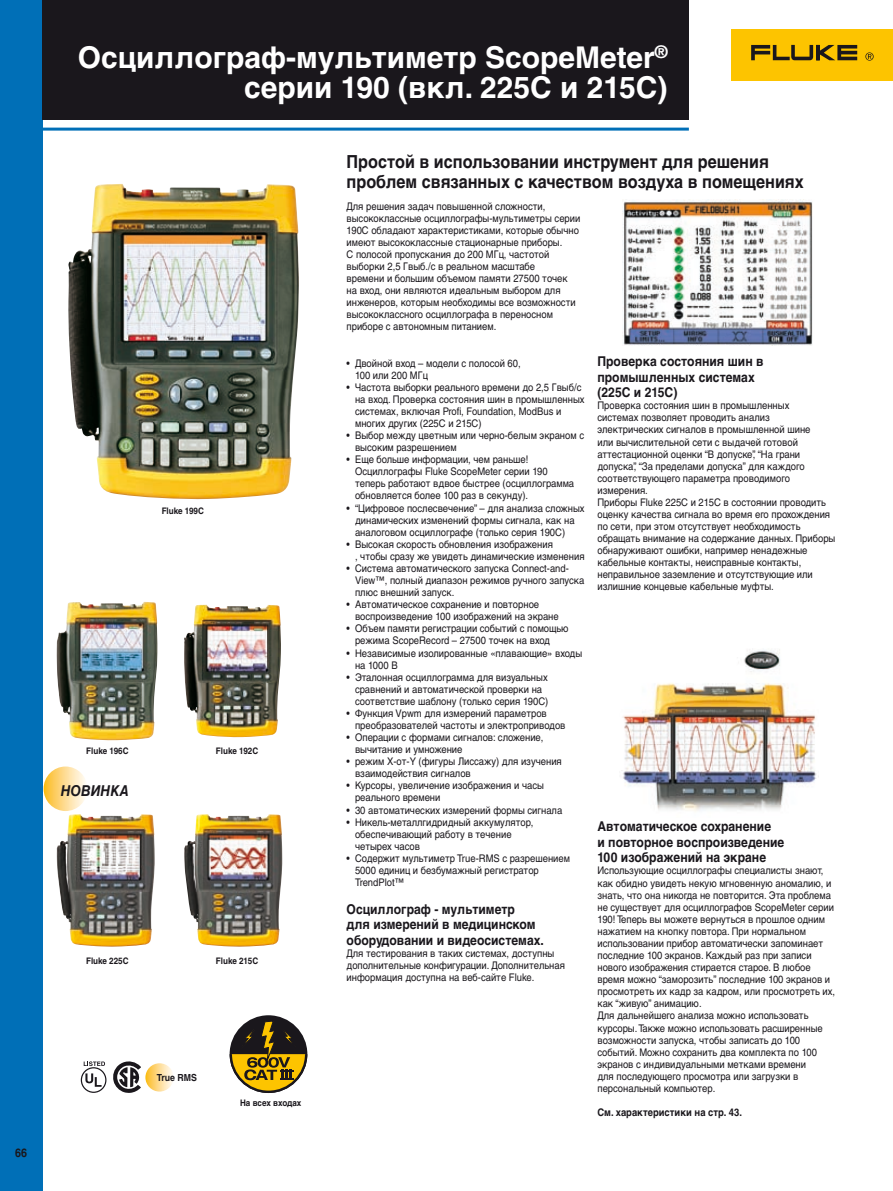
<style>
.page{position:relative;width:893px;height:1191px;background:#fff}
.page>*{position:absolute;margin:0;border:0;box-sizing:border-box;transform-origin:0 0}
.t1{font:700 30px/30px "Helvetica LT Std";color:#fff;text-align:right}
.t2{font:700 18px/20.7px "Helvetica LT Std";color:#1a171c;scale:.9 1}
.t3{font:italic 700 15px "Helvetica LT Std";color:#1a171c;scale:.9 1}
.t4{font:700 13.5px/15.5px "Helvetica LT Std";color:#1a171c;scale:.9 1}
.t5{font:700 12px "Helvetica LT Std";color:#1a171c;scale:.9 1}
.t6{font:10.5px/12px "Helvetica LT Std";color:#1a171c;scale:.9 1}
.t7{font:700 10.5px "Helvetica LT Std";color:#1a171c;scale:.9 1}
.t8{font:700 9.75px "Helvetica LT Std";color:#1a171c;scale:.9 1}
.t9{font:700 9px "Helvetica LT Std";color:#1a171c;scale:.9 1}
</style>
<div class="page">
<div style="left:731px;top:30px;width:162px;height:51px;background:#fdc400"></div>
<hr style="left:0;top:128px;width:689px;height:3px;background:#006fb7">
<svg style="left:751px;top:45px;width:106px;height:15px"></svg>
<svg style="left:865px;top:52px;width:9px;height:9px"></svg>
<svg style="left:230px;top:1020px;width:77px;height:73px"></svg>
<div style="left:81px;top:1067px;width:25px;height:25px;border:1px solid #1a171c;border-radius:50%"></div>
<svg style="left:85px;top:1073px;width:17px;height:13px"></svg>
<svg style="left:84px;top:1061px;width:21px;height:5px"></svg>
<svg style="left:113px;top:1061px;width:28px;height:31px"></svg>
<img style="left:68px;top:184px;width:231px;height:315px">
<svg style="left:145px;top:1063px;width:29px;height:28px"></svg>
<img style="left:57px;top:602px;width:101px;height:138px">
<img style="left:621px;top:649px;width:195px;height:162px">
<img style="left:184px;top:604px;width:97px;height:133px">
<img style="left:56px;top:814px;width:99px;height:132px">
<img style="left:184px;top:814px;width:98px;height:132px">
<img style="left:623px;top:200px;width:190px;height:146px">
<div style="left:44px;top:766px;width:44px;height:45px;background:linear-gradient(to right,#fcbd28,#fffdff);border-radius:22px"></div>
<div style="left:0;top:0;width:43px;height:1191px;background:#006fb7"></div>
<div style="left:43px;top:0;width:646px;height:119px;background:#1a171c"></div>
<p class="t5" style="left:15px;top:1145px;width:15px">66</p>
<h1 class="t1" style="left:78px;top:42px;width:591px">Осциллограф-мультиметр ScopeMeter<sup>® </sup>серии 190 (вкл. 225C и 215C)</h1>
<p class="t9" style="left:162px;top:505px;width:49px">Fluke 199C</p>
<p class="t9" style="left:86px;top:745px;width:49px">Fluke 196C</p>
<p class="t9" style="left:216px;top:745px;width:49px">Fluke 192C</p>
<h3 class="t3" style="left:61px;top:781px;width:77px">НОВИНКА</h3>
<p class="t9" style="left:86px;top:954px;width:49px">Fluke 225C</p>
<p class="t9" style="left:216px;top:954px;width:49px">Fluke 215C</p>
<p class="t8" style="left:157px;top:1072px;width:46px">True RMS</p>
<p class="t9" style="left:240px;top:1097px;width:70px">На всех входах</p>
<h2 class="t2" style="left:347px;top:151px;width:510px">Простой в использовании инструмент для решения проблем связанных с качеством воздуха в помещениях</h2>
<p class="t6" style="left:347px;top:200px;width:261px">Для решения задач повышенной сложности, высококлассные осциллографы-мультиметры серии 190С обладают характеристиками, которые обычно имеют высококлассные стационарные приборы.<br>С полосой пропускания до 200 МГц, частотой выборки 2,5 Гвыб./с в реальном масштабе<br>времени и большим объемом памяти 27500 точек на вход, они являются идеальным выбором для инженеров, которым необходимы все возможности высококлассного осциллографа в переносном приборе с автономным питанием.</p>
<p class="t6" style="left:355px;top:357px;width:186px;text-indent:-9px">• Двойной вход – модели с полосой 60,<br>100 или 200 МГц</p>
<p class="t6" style="left:355px;top:381px;width:257px;text-indent:-9px">• Частота выборки реального времени до 2,5 Гвыб/c на вход. Проверка состояния шин в промышленных системах, включая Profi, Foundation, ModBus и многих других (225C и 215C)</p>
<p class="t6" style="left:355px;top:429px;width:256px;text-indent:-9px">• Выбор между цветным или черно-белым экраном с высоким разрешением</p>
<p class="t6" style="left:355px;top:453px;width:245px;text-indent:-9px">• Еще больше информации, чем раньше!<br>Осциллографы Fluke ScopeMeter серии 190 теперь работают вдвое быстрее (осциллограмма обновляется более 100 раз в секунду).</p>
<p class="t6" style="left:355px;top:502px;width:257px;text-indent:-9px">• “Цифровое послесвечение” – для анализа сложных динамических изменений формы сигнала, как на аналоговом осциллографе (только серия 190C)</p>
<p class="t6" style="left:355px;top:538px;width:257px;text-indent:-9px">• Высокая скорость обновления изображения<br>, чтобы сразу же увидеть динамические изменения</p>
<p class="t6" style="left:355px;top:562px;width:256px;text-indent:-9px">• Система автоматического запуска Connect-and-<br>View™, полный диапазон режимов ручного запуска плюс внешний запуск.</p>
<p class="t6" style="left:355px;top:598px;width:228px;text-indent:-9px">• Автоматическое сохранение и повторное воспроизведение 100 изображений на экране</p>
<p class="t6" style="left:355px;top:622px;width:239px;text-indent:-9px">• Объем памяти регистрации событий с помощью режима ScopeRecord – 27500 точек на вход</p>
<p class="t6" style="left:355px;top:647px;width:254px;text-indent:-9px">• Независимые изолированные «плавающие» входы на 1000 В</p>
<p class="t6" style="left:355px;top:671px;width:216px;text-indent:-9px">• Эталонная осциллограмма для визуальных сравнений и автоматической проверки на соответствие шаблону (только серия 190C)</p>
<p class="t6" style="left:355px;top:707px;width:235px;text-indent:-9px">• Функция Vpwm для измерений параметров преобразователей частоты и электроприводов</p>
<p class="t6" style="left:355px;top:731px;width:211px;text-indent:-9px">• Операции с формами сигналов: сложение, вычитание и умножение</p>
<p class="t6" style="left:355px;top:755px;width:231px;text-indent:-9px">• режим X-от-Y (фигуры Лиссажу) для изучения взаимодействия сигналов</p>
<p class="t6" style="left:355px;top:779px;width:211px;text-indent:-9px">• Курсоры, увеличение изображения и часы реального времени</p>
<p class="t6" style="left:347px;top:804px;width:241px">• 30 автоматических измерений формы сигнала</p>
<p class="t6" style="left:355px;top:816px;width:200px;text-indent:-9px">• Никель-металлгидридный аккумулятор, обеспечивающий работу в течение четырех часов</p>
<p class="t6" style="left:355px;top:852px;width:240px;text-indent:-9px">• Содержит мультиметр True-RMS c разрешением<br>5000 единиц и безбумажный регистратор<br>TrendPlot™</p>
<p class="t4" style="left:347px;top:901px;width:221px">Осциллограф - мультиметр<br>для измерений в медицинском оборудовании и видеосистемах.</p>
<p class="t6" style="left:347px;top:947px;width:244px">Для тестирования в таких системах, доступны дополнительные конфигурации. Дополнительная информация доступна на веб-сайте Fluke.</p>
<p class="t4" style="left:597px;top:353px;width:186px">Проверка состояния шин в промышленных системах (225C и 215C)</p>
<p class="t6" style="left:597px;top:399px;width:266px">Проверка состояния шин в промышленных<br>системах позволяет проводить анализ электрических сигналов в промышленной шине<br>или вычислительной сети с выдачей готовой аттестационной оценки “В допуске”, “На грани допуска”, “За пределами допуска” для каждого соответствующего параметра проводимого измерения.<br>Приборы Fluke 225C и 215C в состоянии проводить оценку качества сигнала во время его прохождения по сети, при этом отсутствует необходимость обращать внимание на содержание данных. Приборы обнаруживают ошибки, например ненадежные кабельные контакты, неисправные контакты, неправильное заземление и отсутствующие или излишние концевые кабельные муфты.</p>
<p class="t4" style="left:597px;top:818px;width:209px">Автоматическое сохранение<br>и повторное воспроизведение<br>100 изображений на экране</p>
<p class="t6" style="left:597px;top:864px;width:265px">Использующие осциллографы специалисты знают, как обидно увидеть некую мгновенную аномалию, и знать, что она никогда не повторится. Эта проблема не существует для осциллографов ScopeMeter серии 190! Теперь вы можете вернуться в прошлое одним нажатием на кнопку повтора. При нормальном использовании прибор автоматически запоминает последние 100 экранов. Каждый раз при записи нового изображения стирается старое. В любое время можно “заморозить” последние 100 экранов и просмотреть их кадр за кадром, или просмотреть их, как “живую” анимацию.<br>Для дальнейшего анализа можно использовать курсоры. Также можно использовать расширенные возможности запуска, чтобы записать до 100 событий. Можно сохранить два комплекта по 100 экранов с индивидуальными метками времени<br>для последующего просмотра или загрузки в персональный компьютер.</p>
<p class="t7" style="left:597px;top:1106px;width:162px">См. характеристики на стр. 43.</p>
</div>
